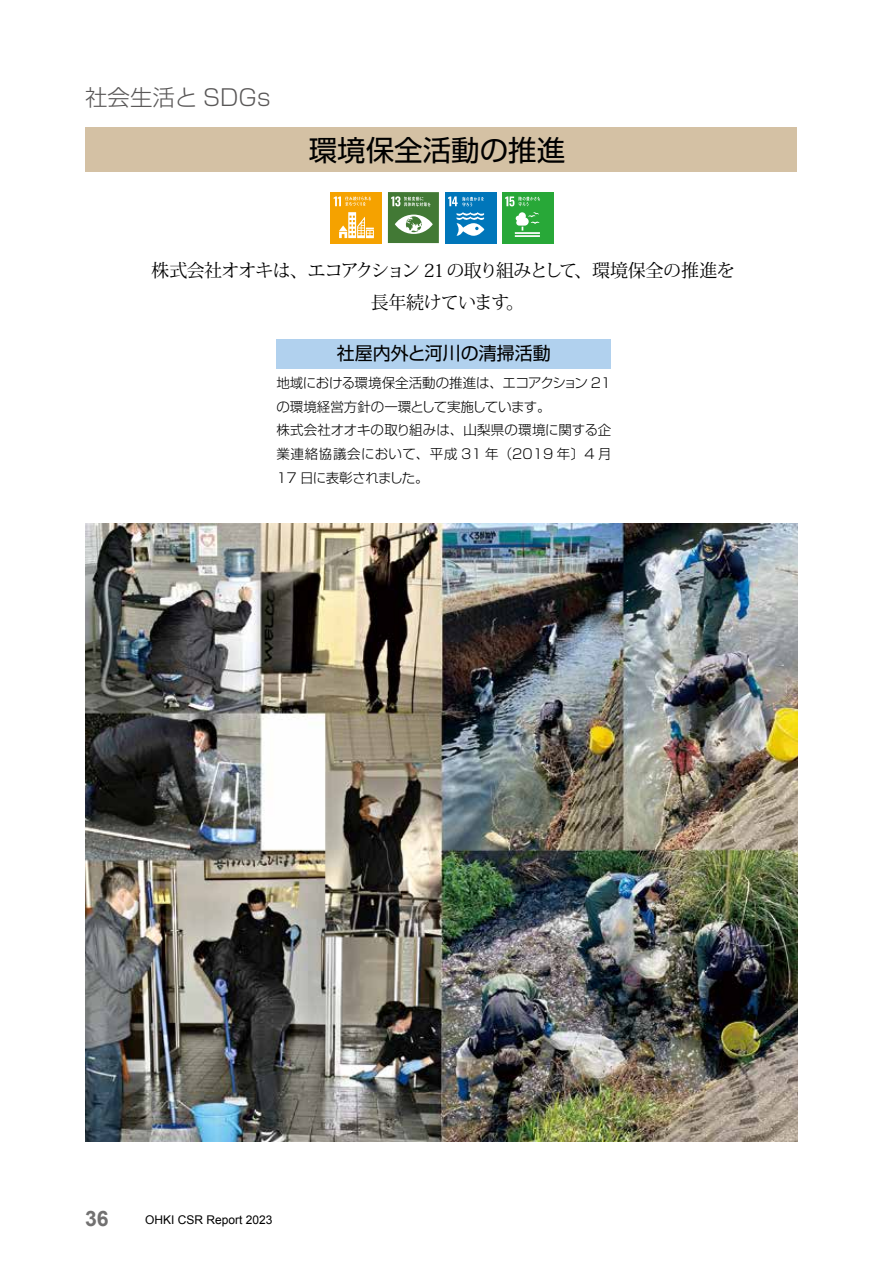
<style>
.page{position:relative;width:893px;height:1263px;background:#fff}
.page>*{position:absolute;margin:0;border:0;box-sizing:border-box;transform-origin:0 0}
.t1{font:28.5px "Shin Go Pro";color:#000}
.t2{font:300 22.5px "Shin Go Pro";color:#595757}
.t3{font:700 21.3px "Arial";color:#727171}
.t4{font:18px/31.5px "Koz Min Pro";letter-spacing:-.05em;color:#000;text-align:center}
.t5{font:18px "Shin Go Pro";color:#000}
.t6{font:300 13.5px/23.7px "Shin Go Pro";color:#000}
.t7{font:12px "Arial";color:#000}
</style>
<div class="page">
<div style="left:276px;top:339px;width:335px;height:30px;background:#b1d1ee"></div>
<div style="left:85px;top:128px;width:712px;height:44px;background:#d4c1a4"></div>
<div style="left:331px;top:192px;width:51px;height:51px;background:#f5a200"></div>
<svg style="left:339px;top:212px;width:35px;height:26px"></svg>
<svg style="left:334px;top:196px;width:37px;height:10px"></svg>
<div style="left:388px;top:192px;width:51px;height:51px;background:#427935"></div>
<svg style="left:395px;top:215px;width:38px;height:19px"></svg>
<svg style="left:391px;top:196px;width:40px;height:10px"></svg>
<div style="left:445px;top:192px;width:51px;height:51px;background:#0076ba"></div>
<svg style="left:457px;top:212px;width:27px;height:24px"></svg>
<svg style="left:448px;top:196px;width:36px;height:10px"></svg>
<div style="left:502px;top:192px;width:51px;height:51px;background:#28a838"></div>
<hr style="left:515px;top:232px;width:25px;height:2px;background:#fff">
<hr style="left:515px;top:235px;width:25px;height:2px;background:#fff">
<svg style="left:516px;top:212px;width:23px;height:19px"></svg>
<svg style="left:505px;top:196px;width:35px;height:10px"></svg>
<img style="left:85px;top:524px;width:712px;height:617px">
<h2 class="t2" style="left:85px;top:79px;width:188px">社会生活と SDGs</h2>
<h1 class="t1" style="left:309px;top:127px;width:258px">環境保全活動の推進</h1>
<h3 class="t4" style="left:151px;top:254px;width:585px">株式会社オオキは、エコアクション 21 の取り組みとして、環境保全の推進を長年続けています。</h3>
<h3 class="t5" style="left:337px;top:339px;width:215px">社屋内外と河川の清掃活動</h3>
<p class="t6" style="left:276px;top:369px;width:337px">地域における環境保全活動の推進は、エコアクション 21の環境経営方針の一環として実施しています。<br>株式会社オオキの取り組みは、山梨県の環境に関する企業連絡協議会において、平成 31 年（2019 年〕4 月<br>17 日に表彰されました。</p>
<h3 class="t3" style="left:85px;top:1204px;width:25px">36</h3>
<p class="t7" style="left:145px;top:1212px;width:129px">OHKI CSR Report 2023</p>
</div>
